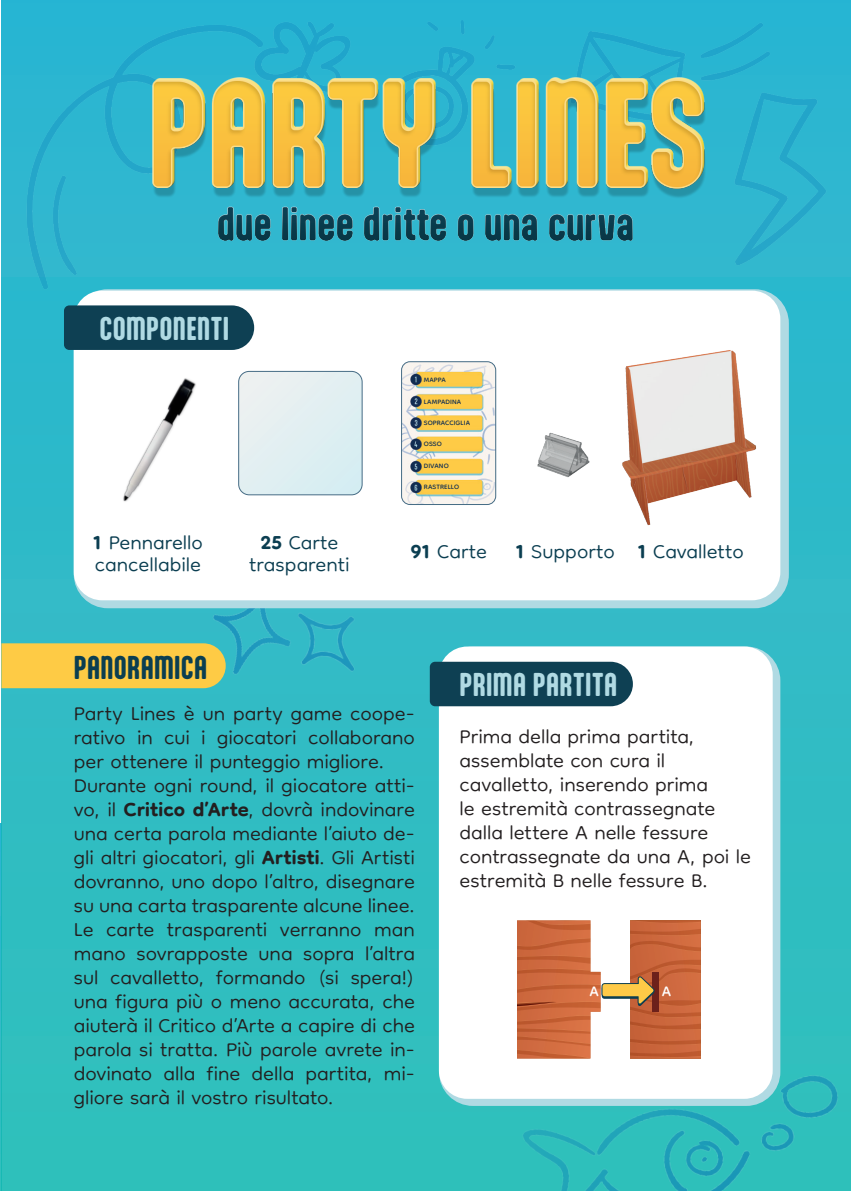
<style>
.page{position:relative;width:851px;height:1191px;background:#fff}
.page>*{position:absolute;margin:0;border:0;box-sizing:border-box;transform-origin:0 0}
.t1{font:300 32px/24px "Dongle";color:#231f20}
.t2{font:300 32px "Dongle";color:#0b3e51}
.t3{font:700 28px "Aptly";letter-spacing:.01em;color:#b0dae3}
.t4{font:700 28px "Aptly";letter-spacing:.01em;color:#0b3e51}
.t5{font:23.4px "Dongle";color:#fff}
.t6{font:10.8px "Dongle";letter-spacing:.005em;color:#112f53}
.s1{font-weight:700}
</style>
<div class="page">
<hr style="left:0;top:823px;width:1px;height:368px;background:#2fbac8">
<div style="left:1px;top:0;width:849px;height:1191px;background:linear-gradient(to bottom,#2bb5d3,#32c0bb)"></div>
<img style="left:18px;top:20px;width:814px;height:278px">
<img style="left:504px;top:1036px;width:346px;height:155px">
<img style="left:178px;top:608px;width:152px;height:102px">
<img style="left:274px;top:608px;width:112px;height:83px">
<img style="left:1px;top:928px;width:15px;height:50px">
<svg style="left:439px;top:646px;width:341px;height:460px;fill:#b0dae3"></svg>
<svg style="left:74px;top:289px;width:714px;height:319px;fill:#b0dae3"></svg>
<div style="left:74px;top:291px;width:706px;height:309px;background:#fff;border-radius:28px"></div>
<div style="left:439px;top:646px;width:333px;height:452px;background:#fff;border-radius:28px"></div>
<img style="left:135px;top:68px;width:583px;height:178px">
<img style="left:401px;top:362px;width:94px;height:142px">
<div style="left:401px;top:361px;width:94px;height:143px;border:1px solid #466c85;border-radius:9px"></div>
<img style="left:622px;top:350px;width:134px;height:176px">
<img style="left:537px;top:432px;width:53px;height:46px">
<svg style="left:253px;top:371px;width:109px;height:124px"></svg>
<div style="left:238px;top:371px;width:124px;height:124px;border:1px solid #466c85;border-radius:11px"></div>
<img style="left:70px;top:350px;width:183px;height:170px">
<div style="left:1px;top:643px;width:225px;height:45px;background:#fecb45"></div>
<svg style="left:517px;top:920px;width:183px;height:138px"></svg>
<div style="left:430px;top:662px;width:202px;height:44px;background:#0e4053"></div>
<div style="left:64px;top:305px;width:190px;height:45px;background:#0e4053"></div>
<p class="t3" style="left:99px;top:311px;width:131px">COMPONENTI</p>
<p class="t2" style="left:93px;top:526px;width:111px"><span class="s1">1</span> Pennarello</p>
<p class="t2" style="left:95px;top:548px;width:108px">cancellabile</p>
<p class="t4" style="left:74px;top:650px;width:135px">PANORAMICA</p>
<p class="t2" style="left:260px;top:526px;width:79px"><span class="s1">25</span> Carte</p>
<p class="t2" style="left:249px;top:548px;width:102px">trasparenti</p>
<p class="t6" style="left:424px;top:374px;width:23px">MAPPA</p>
<p class="t6" style="left:424px;top:396px;width:39px">LAMPADINA</p>
<p class="t6" style="left:424px;top:417px;width:48px">SOPRACCIGLIA</p>
<p class="t6" style="left:424px;top:438px;width:19px">OSSO</p>
<p class="t6" style="left:424px;top:460px;width:26px">DIVANO</p>
<p class="t6" style="left:424px;top:481px;width:37px">RASTRELLO</p>
<p class="t2" style="left:410px;top:536px;width:335px"><span class="s1">91</span> Carte <span class="s1">1</span> Supporto <span class="s1">1</span> Cavalletto</p>
<p class="t3" style="left:459px;top:667px;width:159px">PRIMA PARTITA</p>
<p class="t1" style="left:74px;top:704px;width:342px">Party Lines è un party game coope&shy;rativo in cui i giocatori collaborano per ottenere il punteggio migliore.<br>Durante ogni round, il giocatore atti&shy;vo, il <span class="s1">Critico d’Arte</span>, dovrà indovinare una certa parola mediante l’aiuto de&shy;gli altri giocatori, gli <span class="s1">Artisti</span>. Gli Artisti dovranno, uno dopo l’altro, disegnare su una carta trasparente alcune linee.<br>Le carte trasparenti verranno man mano sovrapposte una sopra l’altra sul cavalletto, formando (si spera!) una figura più o meno accurata, che aiuterà il Critico d’Arte a capire di che parola si tratta. Più parole avrete in&shy;dovinato alla fine della partita, mi&shy;gliore sarà il vostro risultato.</p>
<p class="t1" style="left:459px;top:727px;width:293px">Prima della prima partita, assemblate con cura il cavalletto, inserendo prima<br>le estremità contrassegnate dalla lettere A nelle fessure contrassegnate da una A, poi le estremità B nelle fessure B.</p>
<p class="t5" style="left:589px;top:979px;width:11px">A</p>
<p class="t5" style="left:661px;top:979px;width:11px">A</p>
</div>
